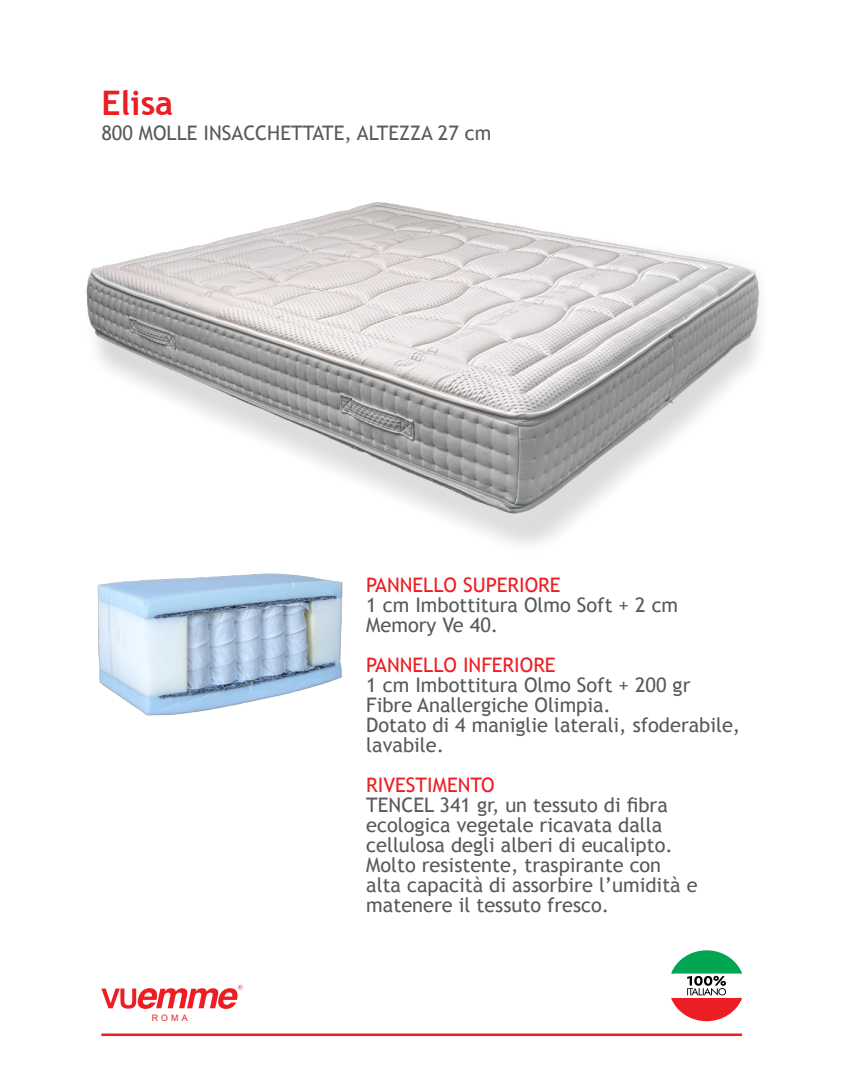
<style>
.page{position:relative;width:851px;height:1085px;background:#fff}
.page>*{position:absolute;margin:0;border:0;box-sizing:border-box;transform-origin:0 0}
.t1{font:700 33.75px "Trebuchet MS";color:#ed1d24}
.t2{font:20px/20px "Trebuchet MS";color:#58595b}
.t3{font:20px "Trebuchet MS";color:#ed1d24}
.t4{font:8.75px "Arial";color:#ed1d24}
</style>
<div class="page">
<img style="left:86px;top:202px;width:674px;height:343px">
<hr style="left:101px;top:1033px;width:641px;height:2px;background:#ed1d24">
<img style="left:97px;top:573px;width:246px;height:143px">
<svg style="left:101px;top:984px;width:141px;height:24px"></svg>
<svg style="left:671px;top:950px;width:71px;height:71px"></svg>
<p class="t1" style="left:101px;top:82px;width:73px">Elisa</p>
<p class="t2" style="left:101px;top:123px;width:391px">800 MOLLE INSACCHETTATE, ALTEZZA 27 cm</p>
<p class="t4" style="left:152px;top:1012px;width:37px">ROMA</p>
<p class="t3" style="left:366px;top:573px;width:196px">PANNELLO SUPERIORE</p>
<p class="t2" style="left:366px;top:595px;width:313px">1 cm Imbottitura Olmo Soft + 2 cm<br>Memory Ve 40.</p>
<p class="t3" style="left:366px;top:653px;width:191px">PANNELLO INFERIORE</p>
<p class="t2" style="left:366px;top:675px;width:325px">1 cm Imbottitura Olmo Soft + 200 gr<br>Fibre Anallergiche Olimpia.</p>
<p class="t2" style="left:366px;top:715px;width:375px">Dotato di 4 maniglie laterali, sfoderabile, lavabile.</p>
<p class="t3" style="left:366px;top:773px;width:130px">RIVESTIMENTO</p>
<p class="t2" style="left:366px;top:795px;width:308px">TENCEL 341 gr, un tessuto di fibra ecologica vegetale ricavata dalla cellulosa degli alberi di eucalipto.</p>
<p class="t2" style="left:366px;top:855px;width:333px">Molto resistente, traspirante con alta capacità di assorbire l’umidità e matenere il tessuto fresco.</p>
</div>
